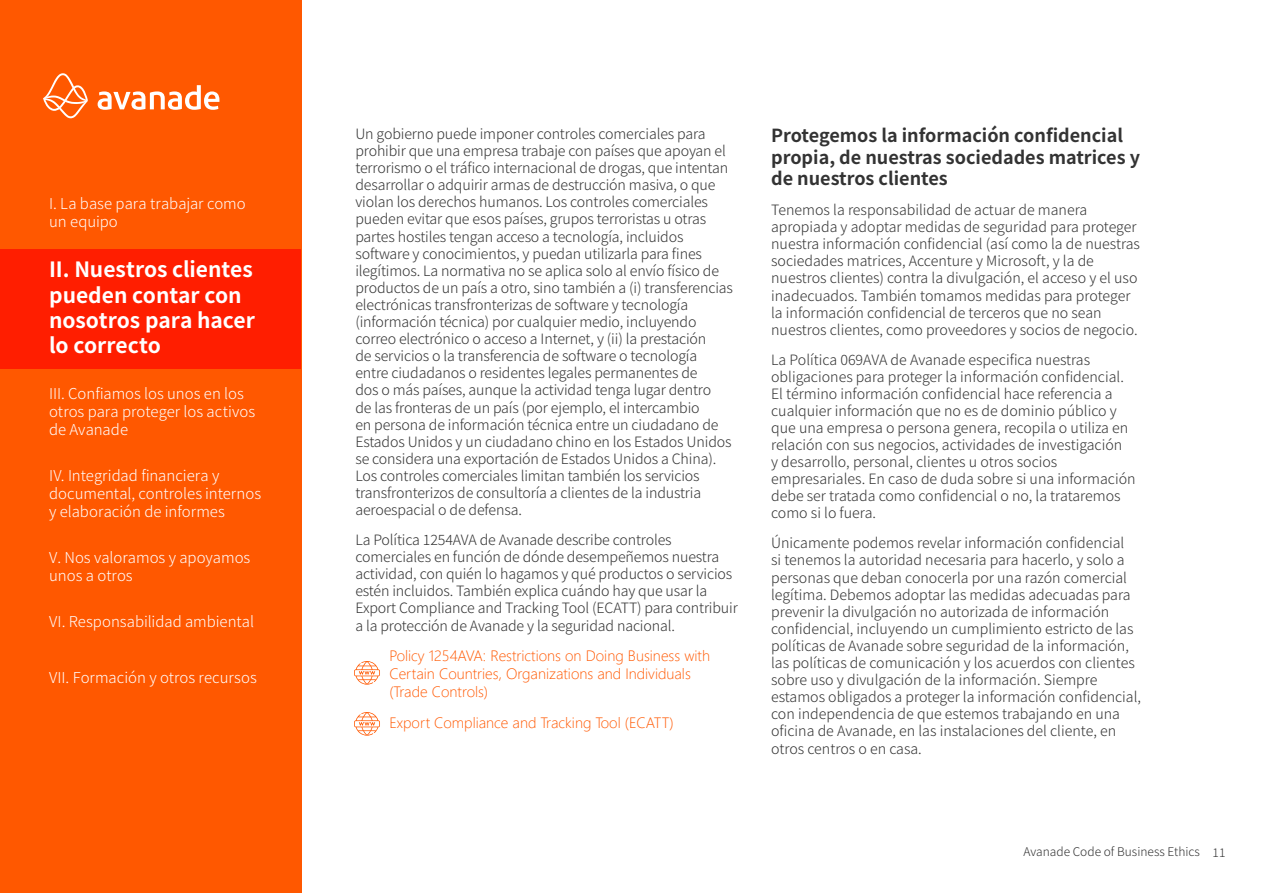
<style>
.page{position:relative;width:1263px;height:893px;background:#fff}
.page>*{position:absolute;margin:0;border:0;box-sizing:border-box;transform-origin:0 0}
.t1{font:700 21px/25.2px "Source Han Sans";color:#fff}
.t2{font:700 18px/21.6px "Source Han Sans";color:#333}
.t3{font:300 15px/18px "Source Han Sans";color:#fff}
.t4{font:300 15px/18px "Segoe UI";color:#ff5800}
.t5{font:300 14.25px/17.1px "Source Han Sans";letter-spacing:-.01em;color:#333}
.t6{font:300 12px "Source Han Sans";color:#333}
</style>
<div class="page">
<div style="left:0;top:0;width:301px;height:893px;background:#ff5800"></div>
<svg style="left:98px;top:85px;width:121px;height:25px"></svg>
<svg style="left:43px;top:73px;width:45px;height:45px"></svg>
<svg style="left:354px;top:661px;width:26px;height:24px"></svg>
<svg style="left:354px;top:712px;width:26px;height:24px"></svg>
<div style="left:0;top:249px;width:301px;height:119px;background:#ff1e00"></div>
<p class="t3" style="left:49px;top:194px;width:198px">I. La base para trabajar como un equipo</p>
<h1 class="t1" style="left:49px;top:258px;width:207px">II. Nuestros clientes pueden contar con nosotros para hacer lo correcto</h1>
<p class="t3" style="left:49px;top:385px;width:207px">III. Confiamos los unos en los otros para proteger los activos de Avanade</p>
<p class="t3" style="left:49px;top:467px;width:214px">IV. Integridad financiera y documental, controles internos y elaboración de informes</p>
<p class="t3" style="left:49px;top:549px;width:203px">V. Nos valoramos y apoyamos unos a otros</p>
<p class="t3" style="left:49px;top:613px;width:206px">VI. Responsabilidad ambiental</p>
<p class="t3" style="left:49px;top:669px;width:209px">VII. Formación y otros recursos</p>
<p class="t5" style="left:355px;top:125px;width:379px">Un gobierno puede imponer controles comerciales para prohibir que una empresa trabaje con países que apoyan el terrorismo o el tráfico internacional de drogas, que intentan desarrollar o adquirir armas de destrucción masiva, o que violan los derechos humanos. Los controles comerciales pueden evitar que esos países, grupos terroristas u otras partes hostiles tengan acceso a tecnología, incluidos software y conocimientos, y puedan utilizarla para fines ilegítimos. La normativa no se aplica solo al envío físico de productos de un país a otro, sino también a (i) transferencias electrónicas transfronterizas de software y tecnología (información técnica) por cualquier medio, incluyendo correo electrónico o acceso a Internet, y (ii) la prestación<br>de servicios o la transferencia de software o tecnología entre ciudadanos o residentes legales permanentes de<br>dos o más países, aunque la actividad tenga lugar dentro<br>de las fronteras de un país (por ejemplo, el intercambio<br>en persona de información técnica entre un ciudadano de Estados Unidos y un ciudadano chino en los Estados Unidos se considera una exportación de Estados Unidos a China).<br>Los controles comerciales limitan también los servicios transfronterizos de consultoría a clientes de la industria aeroespacial o de defensa.</p>
<p class="t5" style="left:355px;top:531px;width:384px">La Política 1254AVA de Avanade describe controles comerciales en función de dónde desempeñemos nuestra actividad, con quién lo hagamos y qué productos o servicios estén incluidos. También explica cuándo hay que usar la Export Compliance and Tracking Tool (ECATT) para contribuir a la protección de Avanade y la seguridad nacional.</p>
<p class="t4" style="left:389px;top:646px;width:322px">Policy 1254AVA: Restrictions on Doing Business with<br>Certain Countries, Organizations and Individuals (Trade Controls)</p>
<p class="t4" style="left:389px;top:713px;width:286px">Export Compliance and Tracking Tool (ECATT)</p>
<p class="t2" style="left:771px;top:125px;width:370px">Protegemos la información confidencial propia, de nuestras sociedades matrices y de nuestros clientes</p>
<p class="t5" style="left:771px;top:202px;width:370px">Tenemos la responsabilidad de actuar de manera apropiada y adoptar medidas de seguridad para proteger nuestra información confidencial (así como la de nuestras sociedades matrices, Accenture y Microsoft, y la de nuestros clientes) contra la divulgación, el acceso y el uso inadecuados. También tomamos medidas para proteger la información confidencial de terceros que no sean nuestros clientes, como proveedores y socios de negocio.</p>
<p class="t5" style="left:771px;top:351px;width:366px">La Política 069AVA de Avanade especifica nuestras obligaciones para proteger la información confidencial.<br>El término información confidencial hace referencia a cualquier información que no es de dominio público y que una empresa o persona genera, recopila o utiliza en relación con sus negocios, actividades de investigación<br>y desarrollo, personal, clientes u otros socios empresariales. En caso de duda sobre si una información debe ser tratada como confidencial o no, la trataremos como si lo fuera.</p>
<p class="t5" style="left:771px;top:535px;width:371px">Únicamente podemos revelar información confidencial<br>si tenemos la autoridad necesaria para hacerlo, y solo a personas que deban conocerla por una razón comercial legítima. Debemos adoptar las medidas adecuadas para prevenir la divulgación no autorizada de información confidencial, incluyendo un cumplimiento estricto de las políticas de Avanade sobre seguridad de la información, las políticas de comunicación y los acuerdos con clientes sobre uso y divulgación de la información. Siempre estamos obligados a proteger la información confidencial, con independencia de que estemos trabajando en una oficina de Avanade, en las instalaciones del cliente, en otros centros o en casa.</p>
<p class="t6" style="left:1023px;top:845px;width:203px">Avanade Code of Business Ethics 11</p>
</div>
